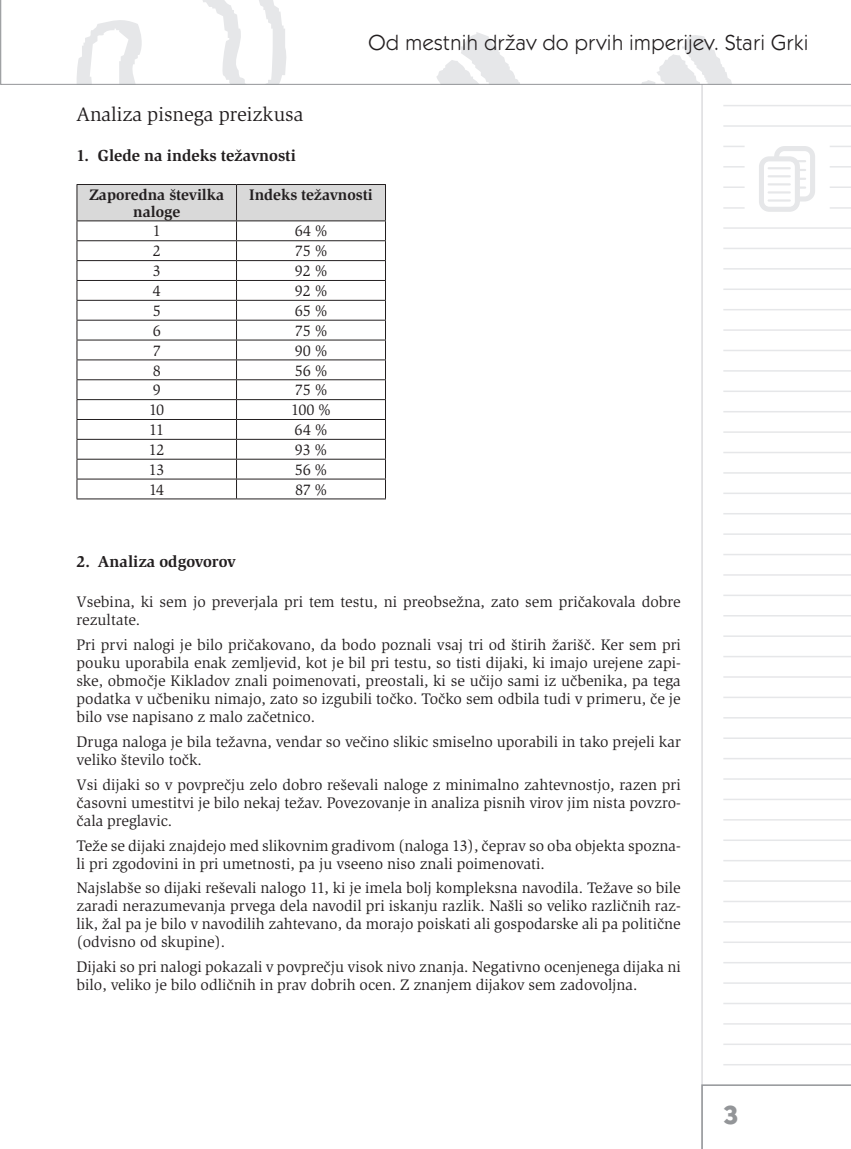
<style>
.page{position:relative;width:851px;height:1149px;background:#fff}
.page>*{position:absolute;margin:0;border:0;box-sizing:border-box;transform-origin:0 0}
.t1{font:700 27px "Kabel Itc TOT";color:#939598}
.t2{font:22.5px "Kabel Itc TOT";color:#231f20}
.t3{font:20.25px "Slimbach Itc TOT";color:#231f20}
.t4{font:700 16.5px "Slimbach Itc TOT";color:#231f20}
.t5{font:15.75px/18px "Slimbach Itc TOT";color:#231f20}
.t6{font:700 15.75px/16.5px "Slimbach Itc TOT";color:#231f20;text-align:center}
</style>
<div class="page">
<svg style="left:701px;top:85px;width:149px;height:999px"></svg>
<svg style="left:0;top:0;width:850px;height:85px"></svg>
<svg style="left:701px;top:1084px;width:149px;height:64px"></svg>
<hr style="left:723px;top:105px;width:127px;height:1px;background:#e6e7e9">
<hr style="left:723px;top:125px;width:127px;height:2px;background:#e6e7e9">
<hr style="left:723px;top:227px;width:127px;height:2px;background:#e6e7e9">
<hr style="left:723px;top:247px;width:127px;height:2px;background:#e6e7e9">
<hr style="left:723px;top:268px;width:127px;height:1px;background:#e6e7e9">
<hr style="left:723px;top:288px;width:127px;height:2px;background:#e6e7e9">
<hr style="left:723px;top:309px;width:127px;height:1px;background:#e6e7e9">
<hr style="left:723px;top:329px;width:127px;height:2px;background:#e6e7e9">
<hr style="left:723px;top:349px;width:127px;height:2px;background:#e6e7e9">
<hr style="left:723px;top:370px;width:127px;height:1px;background:#e6e7e9">
<hr style="left:723px;top:390px;width:127px;height:2px;background:#e6e7e9">
<hr style="left:723px;top:411px;width:127px;height:1px;background:#e6e7e9">
<hr style="left:723px;top:431px;width:127px;height:2px;background:#e6e7e9">
<hr style="left:723px;top:451px;width:127px;height:2px;background:#e6e7e9">
<hr style="left:723px;top:472px;width:127px;height:1px;background:#e6e7e9">
<hr style="left:723px;top:492px;width:127px;height:2px;background:#e6e7e9">
<hr style="left:723px;top:513px;width:127px;height:1px;background:#e6e7e9">
<hr style="left:723px;top:533px;width:127px;height:1px;background:#e6e7e9">
<hr style="left:723px;top:553px;width:127px;height:2px;background:#e6e7e9">
<hr style="left:723px;top:574px;width:127px;height:1px;background:#e6e7e9">
<hr style="left:723px;top:594px;width:127px;height:2px;background:#e6e7e9">
<hr style="left:723px;top:615px;width:127px;height:1px;background:#e6e7e9">
<hr style="left:723px;top:635px;width:127px;height:1px;background:#e6e7e9">
<hr style="left:723px;top:655px;width:127px;height:2px;background:#e6e7e9">
<hr style="left:723px;top:676px;width:127px;height:1px;background:#e6e7e9">
<hr style="left:723px;top:696px;width:127px;height:2px;background:#e6e7e9">
<hr style="left:723px;top:716px;width:127px;height:2px;background:#e6e7e9">
<hr style="left:723px;top:737px;width:127px;height:1px;background:#e6e7e9">
<hr style="left:723px;top:757px;width:127px;height:2px;background:#e6e7e9">
<hr style="left:723px;top:778px;width:127px;height:1px;background:#e6e7e9">
<hr style="left:723px;top:798px;width:127px;height:2px;background:#e6e7e9">
<hr style="left:723px;top:818px;width:127px;height:2px;background:#e6e7e9">
<hr style="left:723px;top:839px;width:127px;height:1px;background:#e6e7e9">
<hr style="left:723px;top:859px;width:127px;height:2px;background:#e6e7e9">
<hr style="left:723px;top:880px;width:127px;height:1px;background:#e6e7e9">
<hr style="left:723px;top:900px;width:127px;height:1px;background:#e6e7e9">
<hr style="left:723px;top:920px;width:127px;height:2px;background:#e6e7e9">
<hr style="left:723px;top:941px;width:127px;height:1px;background:#e6e7e9">
<hr style="left:723px;top:961px;width:127px;height:2px;background:#e6e7e9">
<hr style="left:723px;top:982px;width:127px;height:1px;background:#e6e7e9">
<hr style="left:723px;top:1002px;width:127px;height:1px;background:#e6e7e9">
<hr style="left:723px;top:1022px;width:127px;height:2px;background:#e6e7e9">
<hr style="left:723px;top:1043px;width:127px;height:1px;background:#e6e7e9">
<hr style="left:723px;top:1063px;width:127px;height:2px;background:#e6e7e9">
<div style="left:711px;top:134px;width:139px;height:80px;background:#fff"></div>
<hr style="left:723px;top:186px;width:21px;height:2px;background:#e6e7e9">
<hr style="left:829px;top:186px;width:21px;height:2px;background:#e6e7e9">
<hr style="left:723px;top:207px;width:21px;height:2px;background:#e6e7e9">
<hr style="left:829px;top:207px;width:21px;height:2px;background:#e6e7e9">
<svg style="left:723px;top:146px;width:21px;height:1px"></svg>
<svg style="left:830px;top:146px;width:20px;height:1px"></svg>
<svg style="left:723px;top:166px;width:21px;height:1px"></svg>
<svg style="left:830px;top:166px;width:20px;height:1px"></svg>
<svg style="left:759px;top:146px;width:56px;height:66px"></svg>
<hr style="left:767px;top:167px;width:23px;height:2px;background:#e6e7e9">
<hr style="left:767px;top:175px;width:23px;height:2px;background:#e6e7e9">
<hr style="left:767px;top:183px;width:23px;height:2px;background:#e6e7e9">
<hr style="left:767px;top:191px;width:23px;height:2px;background:#e6e7e9">
<hr style="left:767px;top:199px;width:23px;height:2px;background:#e6e7e9">
<svg style="left:77px;top:184px;width:309px;height:314px"></svg>
<hr style="left:77px;top:498px;width:159px;height:1px;background:#231f20">
<hr style="left:236px;top:498px;width:150px;height:1px;background:#231f20">
<h2 class="t2" style="left:368px;top:30px;width:441px">Od mestnih držav do prvih imperijev. Stari Grki</h2>
<p class="t3" style="left:77px;top:102px;width:228px">Analiza pisnega preizkusa</p>
<p class="t4" style="left:77px;top:145px;width:221px">1. Glede na indeks težavnosti</p>
<p class="t6" style="left:89px;top:187px;width:137px">Zaporedna številka naloge</p>
<p class="t6" style="left:249px;top:187px;width:125px">Indeks težavnosti</p>
<p class="t5" style="left:153px;top:222px;width:10px">1</p>
<p class="t5" style="left:294px;top:222px;width:34px">64 %</p>
<p class="t5" style="left:153px;top:242px;width:10px">2</p>
<p class="t5" style="left:295px;top:242px;width:34px">75 %</p>
<p class="t5" style="left:153px;top:262px;width:10px">3</p>
<p class="t5" style="left:295px;top:262px;width:34px">92 %</p>
<p class="t5" style="left:153px;top:282px;width:10px">4</p>
<p class="t5" style="left:295px;top:282px;width:34px">92 %</p>
<p class="t5" style="left:153px;top:302px;width:10px">5</p>
<p class="t5" style="left:295px;top:302px;width:34px">65 %</p>
<p class="t5" style="left:153px;top:321px;width:10px">6</p>
<p class="t5" style="left:295px;top:321px;width:34px">75 %</p>
<p class="t5" style="left:153px;top:341px;width:10px">7</p>
<p class="t5" style="left:295px;top:341px;width:34px">90 %</p>
<p class="t5" style="left:153px;top:361px;width:10px">8</p>
<p class="t5" style="left:295px;top:361px;width:34px">56 %</p>
<p class="t5" style="left:153px;top:381px;width:10px">9</p>
<p class="t5" style="left:295px;top:381px;width:34px">75 %</p>
<p class="t5" style="left:149px;top:401px;width:17px">10</p>
<p class="t5" style="left:291px;top:401px;width:41px">100 %</p>
<p class="t5" style="left:149px;top:421px;width:17px">11</p>
<p class="t5" style="left:294px;top:421px;width:34px">64 %</p>
<p class="t5" style="left:149px;top:440px;width:17px">12</p>
<p class="t5" style="left:295px;top:440px;width:34px">93 %</p>
<p class="t5" style="left:149px;top:460px;width:17px">13</p>
<p class="t5" style="left:295px;top:460px;width:34px">56 %</p>
<p class="t5" style="left:149px;top:480px;width:17px">14</p>
<p class="t5" style="left:295px;top:480px;width:33px">87 %</p>
<p class="t4" style="left:77px;top:552px;width:160px">2. Analiza odgovorov</p>
<p class="t5" style="left:77px;top:592px;width:605px">Vsebina, ki sem jo preverjala pri tem testu, ni preobsežna, zato sem pričakovala dobre rezultate.</p>
<p class="t5" style="left:77px;top:635px;width:605px;text-align:justify">Pri prvi nalogi je bilo pričakovano, da bodo poznali vsaj tri od štirih žarišč. Ker sem pri pouku uporabila enak zemljevid, kot je bil pri testu, so tisti dijaki, ki imajo urejene zapi&shy;ske, območje Kikladov znali poimenovati, preostali, ki se učijo sami iz učbenika, pa tega podatka v učbeniku nimajo, zato so izgubili točko. Točko sem odbila tudi v primeru, če je bilo vse napisano z malo začetnico.</p>
<p class="t5" style="left:77px;top:732px;width:605px">Druga naloga je bila težavna, vendar so večino slikic smiselno uporabili in tako prejeli kar veliko število točk.</p>
<p class="t5" style="left:77px;top:775px;width:605px;text-align:justify">Vsi dijaki so v povprečju zelo dobro reševali naloge z minimalno zahtevnostjo, razen pri časovni umestitvi je bilo nekaj težav. Povezovanje in analiza pisnih virov jim nista povzro&shy;čala preglavic.</p>
<p class="t5" style="left:77px;top:836px;width:605px">Teže se dijaki znajdejo med slikovnim gradivom (naloga 13), čeprav so oba objekta spozna&shy;li pri zgodovini in pri umetnosti, pa ju vseeno niso znali poimenovati.</p>
<p class="t5" style="left:77px;top:879px;width:605px;text-align:justify">Najslabše so dijaki reševali nalogo 11, ki je imela bolj kompleksna navodila. Težave so bile zaradi nerazumevanja prvega dela navodil pri iskanju razlik. Našli so veliko različnih raz&shy;lik, žal pa je bilo v navodilih zahtevano, da morajo poiskati ali gospodarske ali pa politične (odvisno od skupine).</p>
<p class="t5" style="left:77px;top:957px;width:605px">Dijaki so pri nalogi pokazali v povprečju visok nivo znanja. Negativno ocenjenega dijaka ni bilo, veliko je bilo odličnih in prav dobrih ocen. Z znanjem dijakov sem zadovoljna.</p>
<h1 class="t1" style="left:723px;top:1098px;width:16px">3</h1>
</div>
